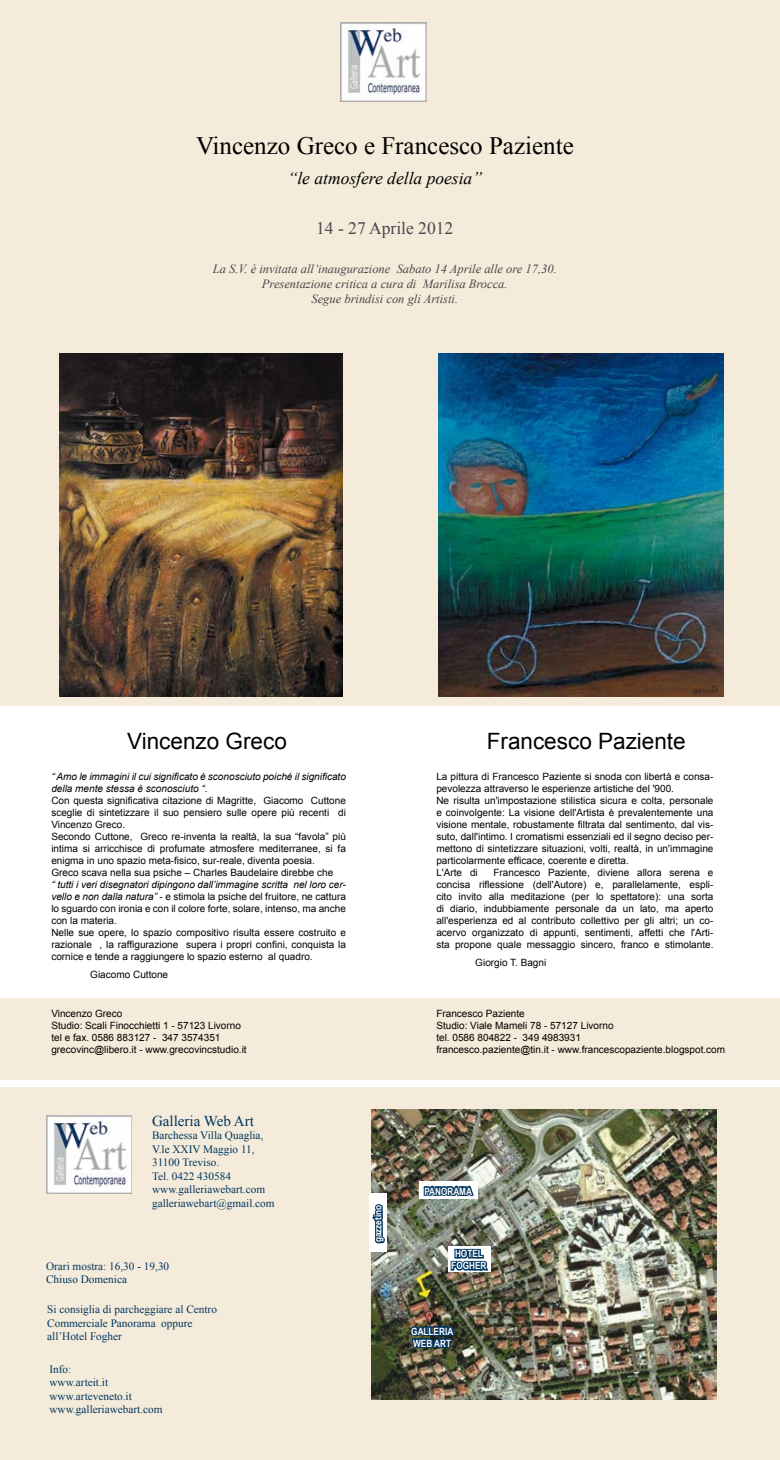
<style>
.page{position:relative;width:780px;height:1460px;background:#fff}
.page>*{position:absolute;margin:0;border:0;box-sizing:border-box;transform-origin:0 0}
.t1{font:25px "Times New Roman";color:#000}
.t2{font:22.5px "Arial";color:#000}
.t3{font:italic 17.5px "Times New Roman";color:#000}
.t4{font:17.5px "Times New Roman";color:#47474b}
.t5{font:15px "Times New Roman";color:#003560}
.t6{font:italic 12.5px/15px "Times New Roman";color:#47474b;text-align:center}
.t7{font:11.25px/13.5px "Times New Roman";color:#00355f}
.t8{font:11.25px/13.5px "Times New Roman";color:#003560}
.t9{font:10px/12px "Arial";color:#000}
.t10{font:700 10px/12px "Arial Narrow";color:#fff}
.s1{font-style:italic}
</style>
<div class="page">
<div style="left:0;top:1087px;width:780px;height:372px;background:#f4ebda"></div>
<div style="left:0;top:0;width:780px;height:705px;background:#f4ebda"></div>
<img style="left:340px;top:23px;width:86px;height:78px">
<img style="left:46px;top:1115px;width:86px;height:79px">
<img style="left:372px;top:1109px;width:344px;height:290px">
<svg style="left:408px;top:1320px;width:48px;height:37px;background:#324548"></svg>
<div style="left:419px;top:1182px;width:58px;height:17px;background:#fff"></div>
<svg style="left:422px;top:1164px;width:53px;height:40px"></svg>
<div style="left:448px;top:1246px;width:42px;height:26px;background:#fff"></div>
<svg style="left:449px;top:1248px;width:41px;height:25px"></svg>
<div style="left:370px;top:1194px;width:17px;height:58px;background:#fff"></div>
<svg style="left:369px;top:1202px;width:16px;height:43px"></svg>
<div style="left:0;top:998px;width:780px;height:82px;background:#f4ebda"></div>
<img style="left:59px;top:353px;width:283px;height:344px">
<img style="left:438px;top:353px;width:285px;height:344px">
<h1 class="t1" style="left:196px;top:128px;width:379px">Vincenzo Greco e Francesco Paziente</h1>
<h3 class="t3" style="left:288px;top:166px;width:196px">“le atmosfere della poesia”</h3>
<h3 class="t4" style="left:316px;top:216px;width:139px">14 - 27 Aprile 2012</h3>
<p class="t6" style="left:213px;top:261px;width:345px">La S.V. è invitata all’inaugurazione Sabato 14 Aprile alle ore 17,30.<br>Presentazione critica a cura di Marilisa Brocca.<br>Segue brindisi con gli Artisti.</p>
<h2 class="t2" style="left:127px;top:726px;width:161px">Vincenzo Greco</h2>
<h2 class="t2" style="left:486px;top:726px;width:200px">Francesco Paziente</h2>
<p class="t9" style="left:51px;top:771px;width:296px"><span class="s1">“ Amo le immagini il cui significato è sconosciuto poiché il significato della mente stessa è sconosciuto “</span>.<br>Con questa significativa citazione di Magritte, Giacomo Cuttone sceglie di sintetizzare il suo pensiero sulle opere più recenti di Vincenzo Greco.<br>Secondo Cuttone, Greco re-inventa la realtà, la sua “favola” più intima si arricchisce di profumate atmosfere mediterranee, si fa enigma in uno spazio meta-fisico, sur-reale, diventa poesia.<br>Greco scava nella sua psiche – Charles Baudelaire direbbe che</p>
<p class="t9" style="left:51px;top:879px;width:296px"><span class="s1">“ tutti i veri disegnatori dipingono dall’immagine scritta nel loro cer&shy;vello e non dalla natura”</span> - e stimola la psiche del fruitore, ne cattura lo sguardo con ironia e con il colore forte, solare, intenso, ma anche con la materia.<br>Nelle sue opere, lo spazio compositivo risulta essere costruito e razionale , la raffigurazione supera i propri confini, conquista la cornice e tende a raggiungere lo spazio esterno al quadro.</p>
<p class="t9" style="left:90px;top:969px;width:79px">Giacomo Cuttone</p>
<p class="t9" style="left:436px;top:770px;width:278px">La pittura di Francesco Paziente si snoda con libertà e consa&shy;pevolezza attraverso le esperienze artistiche del '900.<br>Ne risulta un'impostazione stilistica sicura e colta, personale e coinvolgente: La visione dell'Artista è prevalentemente una visione mentale, robustamente filtrata dal sentimento, dal vis&shy;suto, dall'intimo. I cromatismi essenziali ed il segno deciso per&shy;mettono di sintetizzare situazioni, volti, realtà, in un'immagine particolarmente efficace, coerente e diretta.<br>L'Arte di</p>
<p class="t9" style="left:436px;top:866px;width:278px;text-align:justify;text-indent:57px">Francesco Paziente, diviene allora serena e concisa riflessione (dell'Autore) e, parallelamente, espli&shy;cito invito alla meditazione (per lo spettatore): una sorta di diario, indubbiamente personale da un lato, ma aperto all'esperienza ed al contributo collettivo per gli altri; un co&shy;acervo organizzato di appunti, sentimenti, affetti che l'Arti&shy;sta propone quale messaggio sincero, franco e stimolante.</p>
<p class="t9" style="left:475px;top:956px;width:72px">Giorgio T. Bagni</p>
<p class="t9" style="left:51px;top:1008px;width:197px">Vincenzo Greco<br>Studio: Scali Finocchietti 1 - 57123 Livorno tel e fax. 0586 883127 - 347 3574351 grecovinc@libero.it - www.grecovincstudio.it</p>
<p class="t9" style="left:436px;top:1008px;width:290px">Francesco Paziente<br>Studio: Viale Mameli 78 - 57127 Livorno<br>tel. 0586 804822 - 349 4983931<br>francesco.paziente@tin.it - www.francescopaziente.blogspot.com</p>
<h3 class="t5" style="left:152px;top:1110px;width:103px">Galleria Web Art</h3>
<p class="t8" style="left:152px;top:1128px;width:124px">Barchessa Villa Quaglia,<br>V.le XXIV Maggio 11,<br>31100 Treviso.<br>Tel. 0422 430584 www.galleriawebart.com galleriawebart@gmail.com</p>
<p class="t7" style="left:46px;top:1259px;width:125px">Orari mostra: 16,30 - 19,30<br>Chiuso Domenica</p>
<p class="t7" style="left:47px;top:1302px;width:171px">Si consiglia di parcheggiare al Centro<br>Commerciale Panorama oppure all’Hotel Fogher</p>
<p class="t7" style="left:49px;top:1362px;width:114px">Info:<br>www.arteit.it www.arteveneto.it www.galleriawebart.com</p>
<p class="t10" style="left:371px;top:1242px;width:39px;rotate:-90deg">gazzetino</p>
<p class="t10" style="left:424px;top:1184px;width:49px">PANORAMA</p>
<p class="t10" style="left:451px;top:1247px;width:37px;text-align:center">HOTEL<br>FOGHER</p>
<p class="t10" style="left:411px;top:1324px;width:43px">GALLERIA<br>WEB ART</p>
</div>
